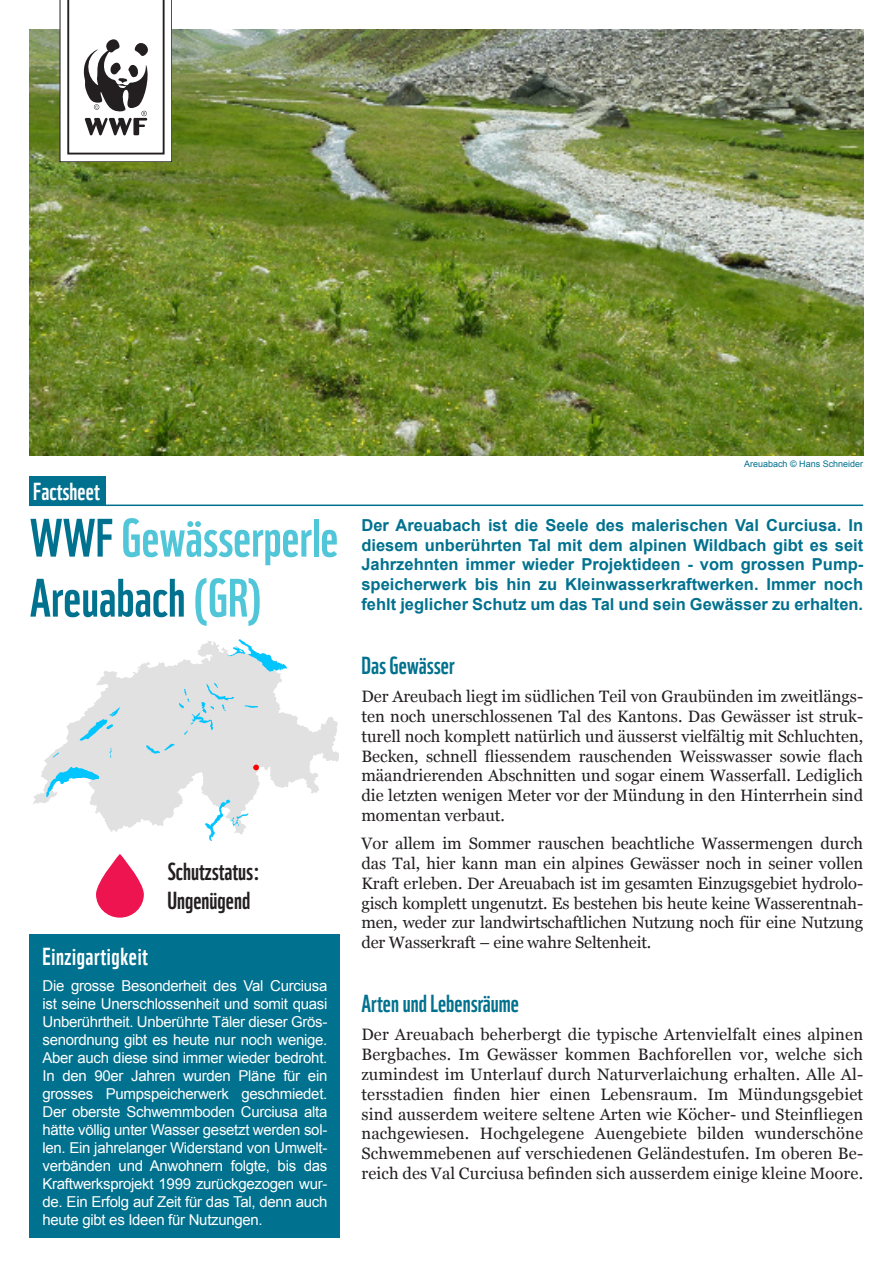
<style>
.page{position:relative;width:893px;height:1263px;background:#fff}
.page>*{position:absolute;margin:0;border:0;box-sizing:border-box;transform-origin:0 0}
.t1{font:52.5px "WWF";color:#51c6d8}
.t2{font:52.5px "WWF";color:#00718e}
.t3{font:24px "WWF";color:#00718e}
.t4{font:24px "WWF";color:#231f20}
.t5{font:24px "WWF";letter-spacing:.025em;color:#fff}
.t6{font:24px "WWF";color:#fff}
.t7{font:16.5px/19.8px "Georgia";color:#231f20;text-align:justify}
.t8{font:700 16.5px/19.8px "Arial";color:#00718e;text-align:justify}
.t9{font:15px/18px "Arial";letter-spacing:-.02em;color:#fff;text-align:justify}
.t10{font:9px "Arial";color:#00718e}
.s1{color:#00718e}
.s2{color:#51c6d8}
</style>
<div class="page">
<img style="left:30px;top:30px;width:833px;height:425px">
<img style="left:33px;top:639px;width:306px;height:202px">
<div style="left:29px;top:476px;width:77px;height:30px;background:#00718e"></div>
<hr style="left:30px;top:504px;width:833px;height:2px;background:#00718e">
<div style="left:30px;top:934px;width:310px;height:304px;background:#00718e"></div>
<svg style="left:60px;top:0;width:112px;height:162px"></svg>
<svg style="left:96px;top:854px;width:48px;height:64px;fill:#ed1450"></svg>
<p class="t6" style="left:33px;top:472px;width:68px">Factsheet</p>
<p class="t1" style="left:30px;top:497px;width:310px"><span class="s1">WWF</span> Gewässerperle</p>
<p class="t2" style="left:30px;top:557px;width:233px">Areuabach <span class="s2">(GR)</span></p>
<p class="t4" style="left:167px;top:853px;width:94px">Schutzstatus:</p>
<p class="t4" style="left:167px;top:881px;width:84px">Ungenügend</p>
<p class="t5" style="left:43px;top:937px;width:107px">Einzigartigkeit</p>
<p class="t9" style="left:43px;top:977px;width:286px">Die grosse Besonderheit des Val Curciusa ist seine Unerschlossenheit und somit quasi Unberührtheit. Unberührte Täler dieser Grös&shy;senordnung gibt es heute nur noch wenige.<br>Aber auch diese sind immer wieder bedroht.<br>In den 90er Jahren wurden Pläne für ein grosses Pumpspeicherwerk geschmiedet.<br>Der oberste Schwemmboden Curciusa alta hätte völlig unter Wasser gesetzt werden sol&shy;len. Ein jahrelanger Widerstand von Umwelt&shy;verbänden und Anwohnern folgte, bis das Kraftwerksprojekt 1999 zurückgezogen wur&shy;de. Ein Erfolg auf Zeit für das Tal, denn auch heute gibt es Ideen für Nutzungen.</p>
<p class="t10" style="left:744px;top:458px;width:121px">Areuabach © Hans Schneider</p>
<p class="t8" style="left:361px;top:516px;width:503px">Der Areuabach ist die Seele des malerischen Val Curciusa. In diesem unberührten Tal mit dem alpinen Wildbach gibt es seit Jahrzehnten immer wieder Projektideen - vom grossen Pump&shy;speicherwerk bis hin zu Kleinwasserkraftwerken. Immer noch fehlt jeglicher Schutz um das Tal und sein Gewässer zu erhalten.</p>
<p class="t3" style="left:361px;top:646px;width:95px">Das Gewässer</p>
<p class="t7" style="left:361px;top:686px;width:503px">Der Areubach liegt im südlichen Teil von Graubünden im zweitlängs&shy;ten noch unerschlossenen Tal des Kantons. Das Gewässer ist struk&shy;turell noch komplett natürlich und äusserst vielfältig mit Schluchten, Becken, schnell fliessendem rauschenden Weisswasser sowie flach mäandrierenden Abschnitten und sogar einem Wasserfall. Lediglich die letzten wenigen Meter vor der Mündung in den Hinterrhein sind momentan verbaut.</p>
<p class="t7" style="left:361px;top:833px;width:503px">Vor allem im Sommer rauschen beachtliche Wassermengen durch das Tal, hier kann man ein alpines Gewässer noch in seiner vollen Kraft erleben. Der Areuabach ist im gesamten Einzugsgebiet hydrolo&shy;gisch komplett ungenutzt. Es bestehen bis heute keine Wasserentnah&shy;men, weder zur landwirtschaftlichen Nutzung noch für eine Nutzung der Wasserkraft – eine wahre Seltenheit.</p>
<p class="t3" style="left:361px;top:985px;width:159px">Arten und Lebensräume</p>
<p class="t7" style="left:361px;top:1024px;width:503px">Der Areuabach beherbergt die typische Artenvielfalt eines alpinen Bergbaches. Im Gewässer kommen Bachforellen vor, welche sich zumindest im Unterlauf durch Naturverlaichung erhalten. Alle Al&shy;tersstadien finden hier einen Lebensraum. Im Mündungsgebiet sind ausserdem weitere seltene Arten wie Köcher- und Steinfliegen nachgewiesen. Hochgelegene Auengebiete bilden wunderschöne Schwemmebenen auf verschiedenen Geländestufen. Im oberen Be&shy;reich des Val Curciusa befinden sich ausserdem einige kleine Moore.</p>
</div>
